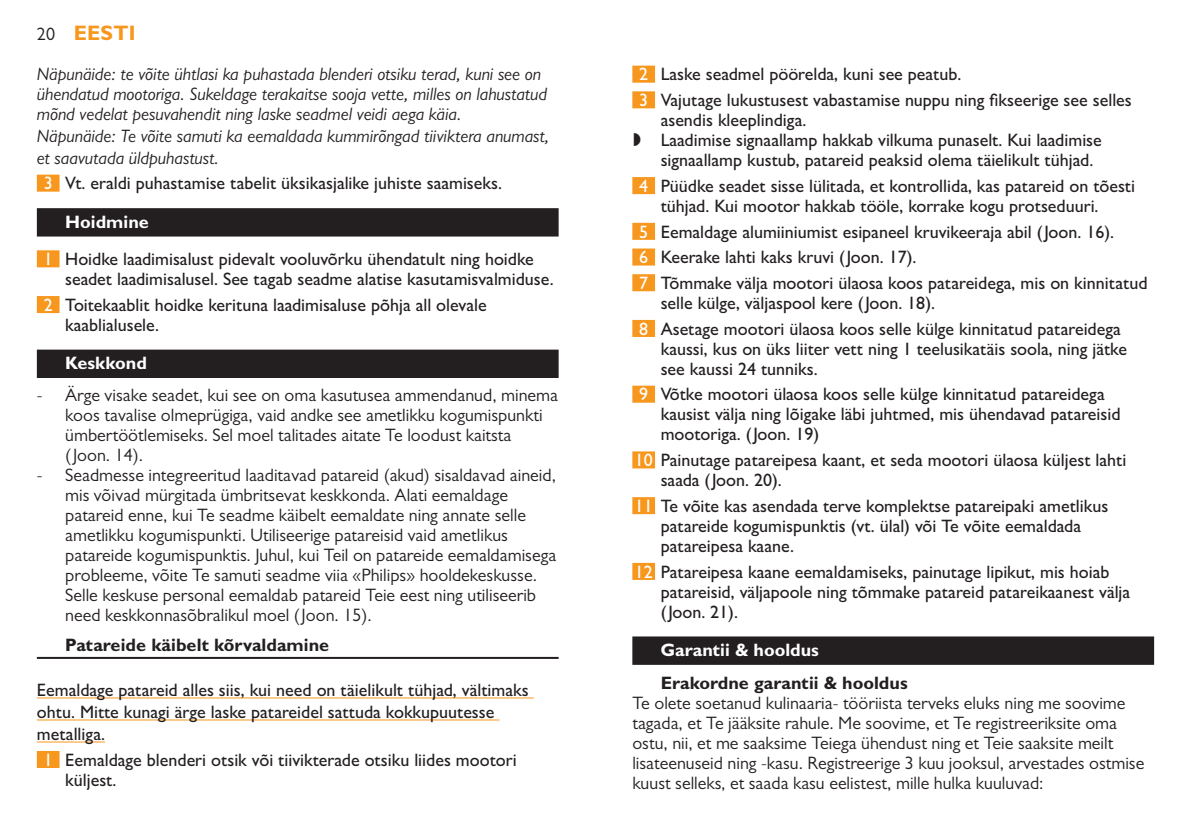
<style>
.page{position:relative;width:1191px;height:840px;background:#fff}
.page>*{position:absolute;margin:0;border:0;box-sizing:border-box;transform-origin:0 0}
.t1{font:700 21px "Gill Sans MT Pro";color:#f7971d}
.t2{font:500 18px/20px "Gill Sans MT Pro";color:#231f20}
.t3{font:18px/20px "Gill Sans MT Pro";color:#231f20}
.t4{font:italic 18px/20.8px "Gill Sans MT Pro";color:#231f20}
.t5{font:700 18px "Gill Sans MT Pro";color:#231f20}
.t6{font:700 18px "Gill Sans MT Pro";color:#fff}
.s1{font-weight:400;font-size:18px;color:#231f20}
.s2{color:#fff}
</style>
<div class="page">
<div style="left:37px;top:174px;width:23px;height:17px;background:#f7971d"></div>
<div style="left:37px;top:208px;width:521px;height:28px;background:#231f20"></div>
<div style="left:37px;top:250px;width:23px;height:17px;background:#f7971d"></div>
<div style="left:37px;top:296px;width:23px;height:17px;background:#f7971d"></div>
<div style="left:37px;top:349px;width:521px;height:29px;background:#231f20"></div>
<hr style="left:37px;top:656px;width:521px;height:2px;background:#231f20">
<hr style="left:37px;top:697px;width:496px;height:1px;background:#f7971d">
<hr style="left:37px;top:719px;width:462px;height:1px;background:#f7971d">
<hr style="left:37px;top:741px;width:68px;height:1px;background:#f7971d">
<div style="left:37px;top:750px;width:23px;height:17px;background:#f7971d"></div>
<div style="left:632px;top:66px;width:23px;height:17px;background:#f7971d"></div>
<div style="left:632px;top:91px;width:23px;height:17px;background:#f7971d"></div>
<div style="left:632px;top:177px;width:23px;height:17px;background:#f7971d"></div>
<div style="left:632px;top:223px;width:23px;height:17px;background:#f7971d"></div>
<div style="left:632px;top:248px;width:23px;height:17px;background:#f7971d"></div>
<div style="left:632px;top:274px;width:23px;height:17px;background:#f7971d"></div>
<div style="left:632px;top:320px;width:23px;height:17px;background:#f7971d"></div>
<div style="left:632px;top:385px;width:23px;height:17px;background:#f7971d"></div>
<div style="left:632px;top:451px;width:23px;height:17px;background:#f7971d"></div>
<div style="left:632px;top:497px;width:23px;height:17px;background:#f7971d"></div>
<div style="left:632px;top:562px;width:23px;height:17px;background:#f7971d"></div>
<div style="left:632px;top:636px;width:522px;height:28px;background:#231f20"></div>
<p class="t1" style="left:37px;top:19px;width:100px"><span class="s1">20</span> E esti</p>
<p class="t4" style="left:37px;top:64px;width:514px">Näpunäide: te võite ühtlasi ka puhastada blenderi otsiku terad, kuni see on ühendatud mootoriga. Sukeldage terakaitse sooja vette, milles on lahustatud mõnd vedelat pesuvahendit ning laske seadmel veidi aega käia.<br>Näpunäide: Te võite samuti ka eemaldada kummirõngad tiiviktera anumast, et saavutada üldpuhastust.</p>
<p class="t2" style="left:44px;top:173px;width:460px"><span class="s2">3</span> Vt. eraldi puhastamise tabelit üksikasjalike juhiste saamiseks.</p>
<p class="t6" style="left:65px;top:211px;width:85px">Hoidmine</p>
<p class="t2" style="left:44px;top:249px;width:491px"><span class="s2">1</span> Hoidke laadimisalust pidevalt vooluvõrku ühendatult ning hoidke</p>
<p class="t2" style="left:44px;top:266px;width:511px;line-height:25.6px;text-indent:22px">seadet laadimisalusel. See tagab seadme alatise kasutamisvalmiduse.<br><span class="s2">2</span> Toitekaablit hoidke kerituna laadimisaluse põhja all olevale</p>
<p class="t2" style="left:65px;top:314px;width:95px">kaablialusele.</p>
<p class="t6" style="left:65px;top:352px;width:83px">Keskkond</p>
<p class="t3" style="left:65px;top:384px;width:494px;text-indent:-28px">- Ärge visake seadet, kui see on oma kasutusea ammendanud, minema koos tavalise olmeprügiga, vaid andke see ametlikku kogumispunkti ümbertöötlemiseks. Sel moel talitades aitate Te loodust kaitsta (Joon. 14).</p>
<p class="t3" style="left:65px;top:464px;width:492px;text-indent:-28px">- Seadmesse integreeritud laaditavad patareid (akud) sisaldavad aineid, mis võivad mürgitada ümbritsevat keskkonda. Alati eemaldage patareid enne, kui Te seadme käibelt eemaldate ning annate selle ametlikku kogumispunkti. Utiliseerige patareisid vaid ametlikus patareide kogumispunktis. Juhul, kui Teil on patareide eemaldamisega probleeme, võite Te samuti seadme viia «Philips» hooldekeskusse.<br>Selle keskuse personal eemaldab patareid Teie eest ning utiliseerib need keskkonnasõbralikul moel (Joon. 15).</p>
<p class="t5" style="left:65px;top:633px;width:266px">Patareide käibelt kõrvaldamine</p>
<p class="t2" style="left:37px;top:678px;width:493px;line-height:22px">Eemaldage patareid alles siis, kui need on täielikult tühjad, vältimaks ohtu. Mitte kunagi ärge laske patareidel sattuda kokkupuutesse metalliga.</p>
<p class="t2" style="left:65px;top:749px;width:453px;text-indent:-22px"><span class="s2">1</span> Eemaldage blenderi otsik või tiivikterade otsiku liides mootori küljest.</p>
<p class="t2" style="left:639px;top:61px;width:494px;line-height:25.6px"><span class="s2">2</span> Laske seadmel pöörelda, kuni see peatub.<br><span class="s2">3</span> Vajutage lukustusest vabastamise nuppu ning fikseerige see selles</p>
<p class="t2" style="left:660px;top:110px;width:442px">asendis kleeplindiga.<br>Laadimise signaallamp hakkab vilkuma punaselt. Kui laadimise signaallamp kustub, patareid peaksid olema täielikult tühjad.</p>
<p class="t2" style="left:660px;top:175px;width:476px;text-indent:-22px"><span class="s2">4</span> Püüdke seadet sisse lülitada, et kontrollida, kas patareid on tõesti tühjad. Kui mootor hakkab tööle, korrake kogu protseduuri.</p>
<p class="t2" style="left:639px;top:218px;width:510px;line-height:25.6px"><span class="s2">5</span> Eemaldage alumiiniumist esipaneel kruvikeeraja abil (Joon. 16).<br><span class="s2">6</span> Keerake lahti kaks kruvi (Joon. 17).<br><span class="s2">7</span> Tõmmake välja mootori ülaosa koos patareidega, mis on kinnitatud</p>
<p class="t2" style="left:639px;top:290px;width:483px;line-height:25.6px;text-indent:22px">selle külge, väljaspool kere (Joon. 18).<br><span class="s2">8</span> Asetage mootori ülaosa koos selle külge kinnitatud patareidega</p>
<p class="t2" style="left:660px;top:338px;width:468px">kaussi, kus on üks liiter vett ning 1 teelusikatäis soola, ning jätke see kaussi 24 tunniks.</p>
<p class="t2" style="left:660px;top:384px;width:461px;text-indent:-22px"><span class="s2">9</span> Võtke mootori ülaosa koos selle külge kinnitatud patareidega kausist välja ning lõigake läbi juhtmed, mis ühendavad patareisid mootoriga. (Joon. 19)</p>
<p class="t2" style="left:660px;top:449px;width:467px;text-indent:-26px"><span class="s2">10</span> Painutage patareipesa kaant, et seda mootori ülaosa küljest lahti saada (Joon. 20).</p>
<p class="t2" style="left:660px;top:495px;width:449px;text-indent:-26px"><span class="s2">11</span> Te võite kas asendada terve komplektse patareipaki ametlikus patareide kogumispunktis (vt. ülal) või Te võite eemaldada patareipesa kaane.</p>
<p class="t2" style="left:660px;top:561px;width:471px;text-indent:-26px"><span class="s2">12</span> Patareipesa kaane eemaldamiseks, painutage lipikut, mis hoiab patareisid, väljapoole ning tõmmake patareid patareikaanest välja (Joon. 21).</p>
<p class="t6" style="left:660px;top:638px;width:160px">Garantii &amp; hooldus</p>
<p class="t5" style="left:660px;top:671px;width:248px">Erakordne garantii &amp; hooldus</p>
<p class="t3" style="left:632px;top:692px;width:513px">Te olete soetanud kulinaaria- tööriista terveks eluks ning me soovime tagada, et Te jääksite rahule. Me soovime, et Te registreeriksite oma ostu, nii, et me saaksime Teiega ühendust ning et Teie saaksite meilt lisateenuseid ning -kasu. Registreerige 3 kuu jooksul, arvestades ostmise kuust selleks, et saada kasu eelistest, mille hulka kuuluvad:</p>
</div>
